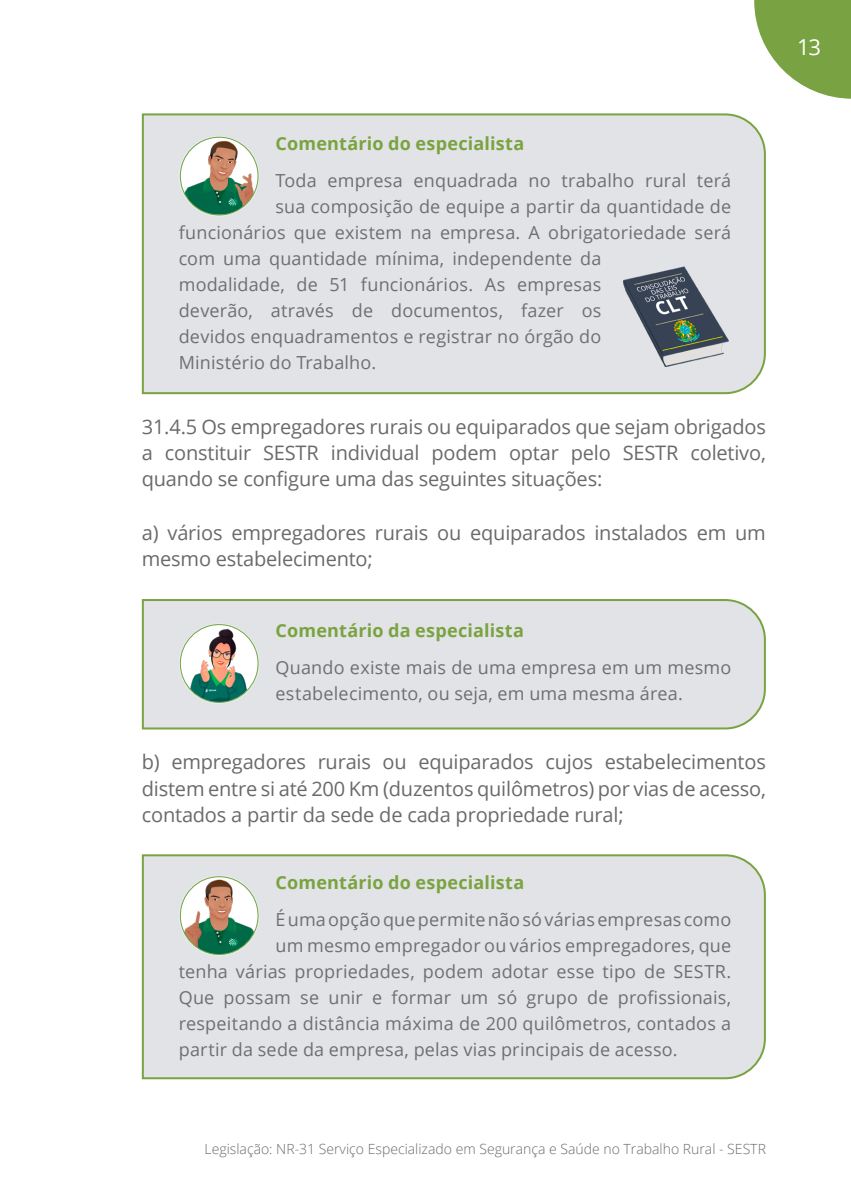
<style>
.page{position:relative;width:851px;height:1191px;background:#fff}
.page>*{position:absolute;margin:0;border:0;box-sizing:border-box;transform-origin:0 0}
.t1{font:22px "Open Sans";color:#fff}
.t2{font:20px/26px "Open Sans";letter-spacing:-.01em;color:#696a6c;text-align:justify}
.t3{font:18px/26px "Open Sans";letter-spacing:.01em;color:#6e6f71}
.t4{font:700 18px "Open Sans";letter-spacing:.01em;color:#7aa340}
.t5{font:300 14px "Open Sans";color:#696a6c}
</style>
<div class="page">
<svg style="left:754px;top:0;width:96px;height:99px"></svg>
<div style="left:141px;top:113px;width:625px;height:282px;background:#e2e3e7"></div>
<img style="left:623px;top:258px;width:105px;height:108px">
<img style="left:180px;top:137px;width:78px;height:78px">
<div style="left:180px;top:137px;width:78px;height:78px;border:1px solid #79a342;border-radius:50%"></div>
<div style="left:141px;top:599px;width:625px;height:131px;background:#e2e3e7"></div>
<svg style="left:179px;top:623px;width:80px;height:81px"></svg>
<img style="left:180px;top:624px;width:78px;height:78px;border-radius:39px">
<div style="left:180px;top:624px;width:78px;height:79px;border:1px solid #79a342;border-radius:50%"></div>
<div style="left:141px;top:854px;width:625px;height:226px;background:#e2e3e7"></div>
<svg style="left:179px;top:875px;width:80px;height:81px"></svg>
<img style="left:180px;top:876px;width:78px;height:78px;border-radius:39px">
<div style="left:180px;top:876px;width:78px;height:79px;border:1px solid #79a342;border-radius:50%"></div>
<p class="t4" style="left:275px;top:130px;width:250px">Comentário do especialista</p>
<p class="t3" style="left:275px;top:167px;width:457px">Toda empresa enquadrada no trabalho rural terá</p>
<p class="t3" style="left:275px;top:193px;width:457px">sua composição de equipe a partir da quantidade de</p>
<p class="t3" style="left:179px;top:219px;width:554px">funcionários que existem na empresa. A obrigatoriedade será</p>
<p class="t3" style="left:179px;top:245px;width:424px">com uma quantidade mínima, independente da</p>
<p class="t3" style="left:179px;top:271px;width:424px">modalidade, de 51 funcionários. As empresas</p>
<p class="t3" style="left:179px;top:297px;width:424px">deverão, através de documentos, fazer os</p>
<p class="t3" style="left:179px;top:323px;width:424px">devidos enquadramentos e registrar no órgão do</p>
<p class="t3" style="left:179px;top:349px;width:199px">Ministério do Trabalho.</p>
<p class="t2" style="left:142px;top:413px;width:625px">31.4.5 Os empregadores rurais ou equiparados que sejam obrigados a constituir SESTR individual podem optar pelo SESTR coletivo, quando se configure uma das seguintes situações:</p>
<p class="t2" style="left:142px;top:519px;width:625px">a) vários empregadores rurais ou equiparados instalados em um mesmo estabelecimento;</p>
<p class="t4" style="left:275px;top:617px;width:250px">Comentário da especialista</p>
<p class="t3" style="left:275px;top:654px;width:457px">Quando existe mais de uma empresa em um mesmo estabelecimento, ou seja, em uma mesma área.</p>
<p class="t2" style="left:142px;top:748px;width:625px">b) empregadores rurais ou equiparados cujos estabelecimentos distem entre si até 200 Km (duzentos quilômetros) por vias de acesso, contados a partir da sede de cada propriedade rural;</p>
<p class="t4" style="left:275px;top:870px;width:250px">Comentário do especialista</p>
<p class="t3" style="left:275px;top:906px;width:457px">É uma opção que permite não só várias empresas como</p>
<p class="t3" style="left:275px;top:932px;width:457px">um mesmo empregador ou vários empregadores, que</p>
<p class="t3" style="left:179px;top:958px;width:554px">tenha várias propriedades, podem adotar esse tipo de SESTR.</p>
<p class="t3" style="left:179px;top:984px;width:554px">Que possam se unir e formar um só grupo de profissionais,</p>
<p class="t3" style="left:179px;top:1010px;width:554px">respeitando a distância máxima de 200 quilômetros, contados a</p>
<p class="t3" style="left:179px;top:1036px;width:500px">partir da sede da empresa, pelas vias principais de acesso.</p>
<p class="t5" style="left:204px;top:1139px;width:563px">Legislação: NR-31 Serviço Especializado em Segurança e Saúde no Trabalho Rural - SESTR</p>
<p class="t1" style="left:797px;top:32px;width:25px">13</p>
</div>
